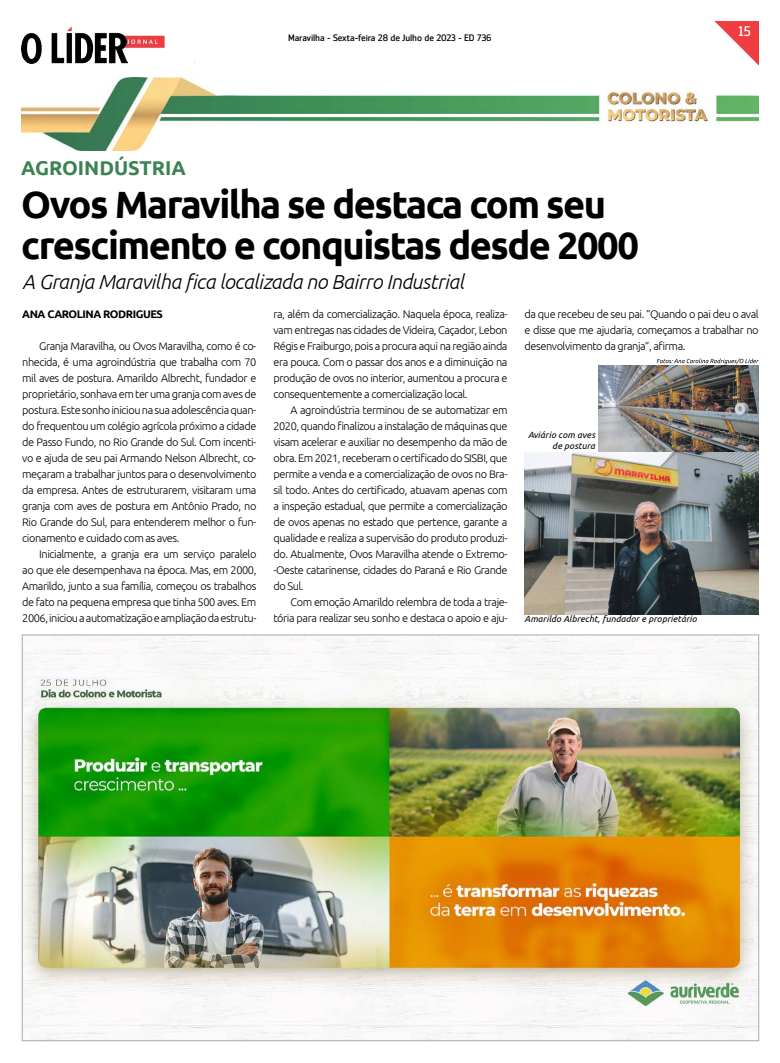
<style>
.page{position:relative;width:780px;height:1063px;background:#fff}
.page>*{position:absolute;margin:0;border:0;box-sizing:border-box;transform-origin:0 0}
.t1{font:700 38px/41px "Ubuntu";letter-spacing:-.04em;color:#000}
.t2{font:italic 300 20.3px "Ubuntu";letter-spacing:-.02em;color:#000}
.t3{font:700 20px "Ubuntu";color:#3c8354}
.t4{font:14px "Zemestro Std";color:#fff}
.t5{font:300 11px/16px "Ubuntu";letter-spacing:-.04em;color:#000;text-align:justify}
.t6{font:700 11px "Ubuntu";letter-spacing:-.04em;color:#000}
.t7{font:9.3px "Zemestro Std";letter-spacing:-.01em;color:#000}
.t8{font:italic 9px/11px "Ubuntu";letter-spacing:.01em;color:#000;text-align:right}
</style>
<div class="page">
<img style="left:714px;top:21px;width:44px;height:44px">
<img style="left:22px;top:26px;width:143px;height:38px">
<div style="left:112px;top:49px;width:82px;height:21px;background:#fff"></div>
<img style="left:109px;top:27px;width:18px;height:37px">
<img style="left:24px;top:636px;width:733px;height:403px">
<img style="left:22px;top:78px;width:736px;height:73px">
<img style="left:598px;top:366px;width:160px;height:86px">
<img style="left:524px;top:452px;width:234px;height:162px">
<div style="left:587px;top:67px;width:77px;height:23px;background:#fff"></div>
<svg style="left:656px;top:358px;width:102px;height:6px"></svg>
<p class="t7" style="left:288px;top:33px;width:205px">Maravilha - Sexta-feira 28 de Julho de 2023 - ED 736</p>
<h3 class="t3" style="left:21px;top:156px;width:166px">AGROINDÚSTRIA</h3>
<h1 class="t1" style="left:21px;top:183px;width:619px">Ovos Maravilha se destaca com seu crescimento e conquistas desde 2000</h1>
<h2 class="t2" style="left:22px;top:270px;width:443px">A Granja Maravilha fica localizada no Bairro Industrial</h2>
<p class="t4" style="left:738px;top:23px;width:14px">15</p>
<p class="t6" style="left:22px;top:308px;width:142px">ANA CAROLINA RODRIGUES</p>
<p class="t5" style="left:22px;top:338px;width:236px;text-indent:17px">Granja Maravilha, ou Ovos Maravilha, como é co&shy;nhecida, é uma agroindústria que trabalha com 70 mil aves de postura. Amarildo Albrecht, fundador e proprietário, sonhava em ter uma granja com aves de postura. Este sonho iniciou na sua adolescência quan&shy;do frequentou um colégio agrícola próximo a cidade de Passo Fundo, no Rio Grande do Sul. Com incenti&shy;vo e ajuda de seu pai Armando Nelson Albrecht, co&shy;meçaram a trabalhar juntos para o desenvolvimento da empresa. Antes de estruturarem, visitaram uma granja com aves de postura em Antônio Prado, no Rio Grande do Sul, para entenderem melhor o fun&shy;cionamento e cuidado com as aves.</p>
<p class="t5" style="left:22px;top:546px;width:236px;text-indent:17px">Inicialmente, a granja era um serviço paralelo ao que ele desempenhava na época. Mas, em 2000, Amarildo, junto a sua família, começou os trabalhos de fato na pequena empresa que tinha 500 aves. Em 2006, iniciou a automatização e ampliação da estrutu-</p>
<p class="t5" style="left:273px;top:306px;width:236px">ra, além da comercialização. Naquela época, realiza&shy;vam entregas nas cidades de Videira, Caçador, Lebon Régis e Fraiburgo, pois a procura aqui na região ainda era pouca. Com o passar dos anos e a diminuição na produção de ovos no interior, aumentou a procura e consequentemente a comercialização local.</p>
<p class="t5" style="left:273px;top:402px;width:236px;text-indent:17px">A agroindústria terminou de se automatizar em 2020, quando finalizou a instalação de máquinas que visam acelerar e auxiliar no desempenho da mão de obra. Em 2021, receberam o certificado do SISBI, que permite a venda e a comercialização de ovos no Bra&shy;sil todo. Antes do certificado, atuavam apenas com a inspeção estadual, que permite a comercialização de ovos apenas no estado que pertence, garante a qualidade e realiza a supervisão do produto produzi&shy;do. Atualmente, Ovos Maravilha atende o Extremo--Oeste catarinense, cidades do Paraná e Rio Grande do Sul.</p>
<p class="t5" style="left:273px;top:594px;width:235px;text-align:right">Com emoção Amarildo relembra de toda a traje&shy;tória para realizar seu sonho e destaca o apoio e aju-</p>
<p class="t5" style="left:524px;top:306px;width:235px">da que recebeu de seu pai. “Quando o pai deu o aval e disse que me ajudaria, começamos a trabalhar no desenvolvimento da granja”, afirma.</p>
<p class="t8" style="left:528px;top:429px;width:68px">Aviário com aves de postura</p>
<p class="t8" style="left:524px;top:613px;width:174px">Amarildo Albrecht, fundador e proprietário</p>
</div>
